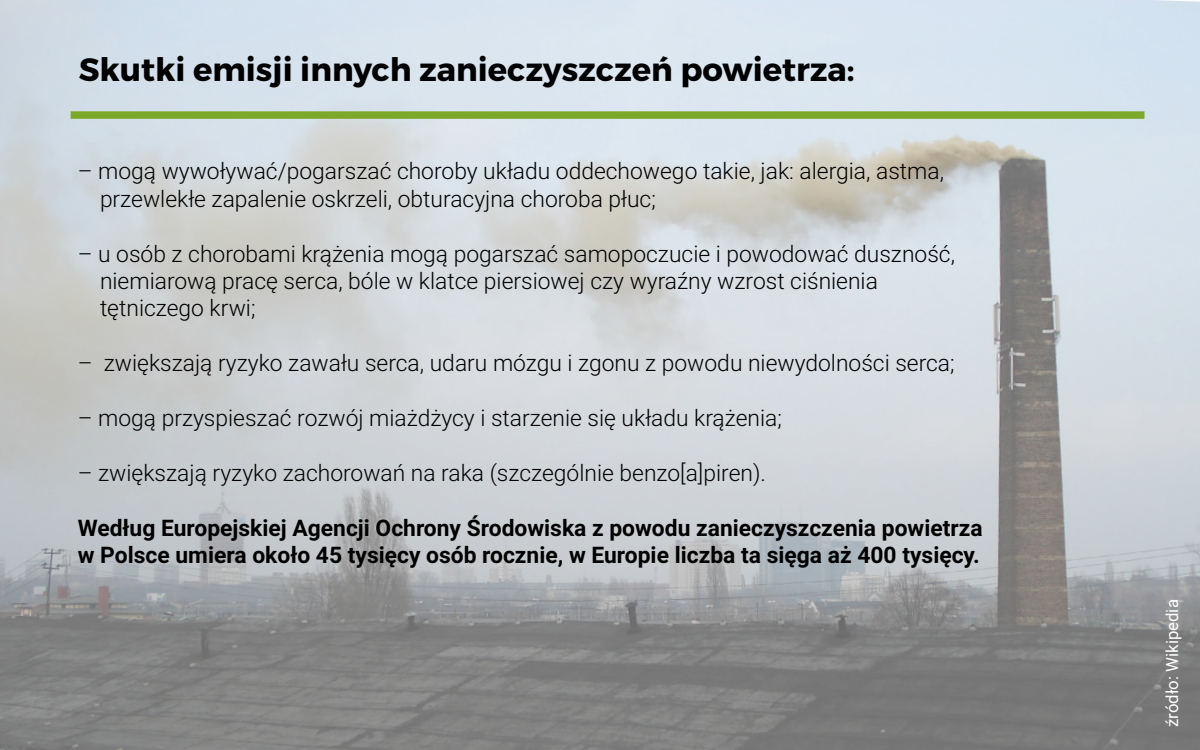
<style>
.page{position:relative;width:1200px;height:750px;background:#fff}
.page>*{position:absolute;margin:0;border:0;box-sizing:border-box;transform-origin:0 0}
.t1{font:700 32.25px "Montserrat";color:#000}
.t2{font:300 22.8px/27.4px "Roboto";color:#000}
.t3{font:700 22.8px/27.4px "Roboto";color:#000}
.t4{font:16.8px "Roboto";color:#fff}
</style>
<div class="page">
<img style="left:0;top:0;width:1200px;height:750px">
<div style="left:71px;top:111px;width:1073px;height:8px;background:#7ba828"></div>
<h1 class="t1" style="left:79px;top:49px;width:777px">Skutki emisji innych zanieczyszczeń powietrza:</h1>
<p class="t2" style="left:100px;top:157px;width:846px;text-indent:-22px">– mogą wywoływać/pogarszać choroby układu oddechowego takie, jak: alergia, astma, przewlekłe zapalenie oskrzeli, obturacyjna choroba płuc;</p>
<p class="t2" style="left:100px;top:239px;width:857px;text-indent:-22px">– u osób z chorobami krążenia mogą pogarszać samopoczucie i powodować duszność, niemiarową pracę serca, bóle w klatce piersiowej czy wyraźny wzrost ciśnienia tętniczego krwi;</p>
<p class="t2" style="left:78px;top:349px;width:878px">– zwiększają ryzyko zawału serca, udaru mózgu i zgonu z powodu niewydolności serca;</p>
<p class="t2" style="left:78px;top:403px;width:706px">– mogą przyspieszać rozwój miażdżycy i starzenie się układu krążenia;</p>
<p class="t2" style="left:78px;top:458px;width:690px">– zwiększają ryzyko zachorowań na raka (szczególnie benzo[a]piren).</p>
<p class="t3" style="left:78px;top:513px;width:906px">Według Europejskiej Agencji Ochrony Środowiska z powodu zanieczyszczenia powietrza w Polsce umiera około 45 tysięcy osób rocznie, w Europie liczba ta sięga aż 400 tysięcy.</p>
<p class="t4" style="left:1161px;top:727px;width:129px;rotate:-90deg">źródło: Wikipedia</p>
</div>
